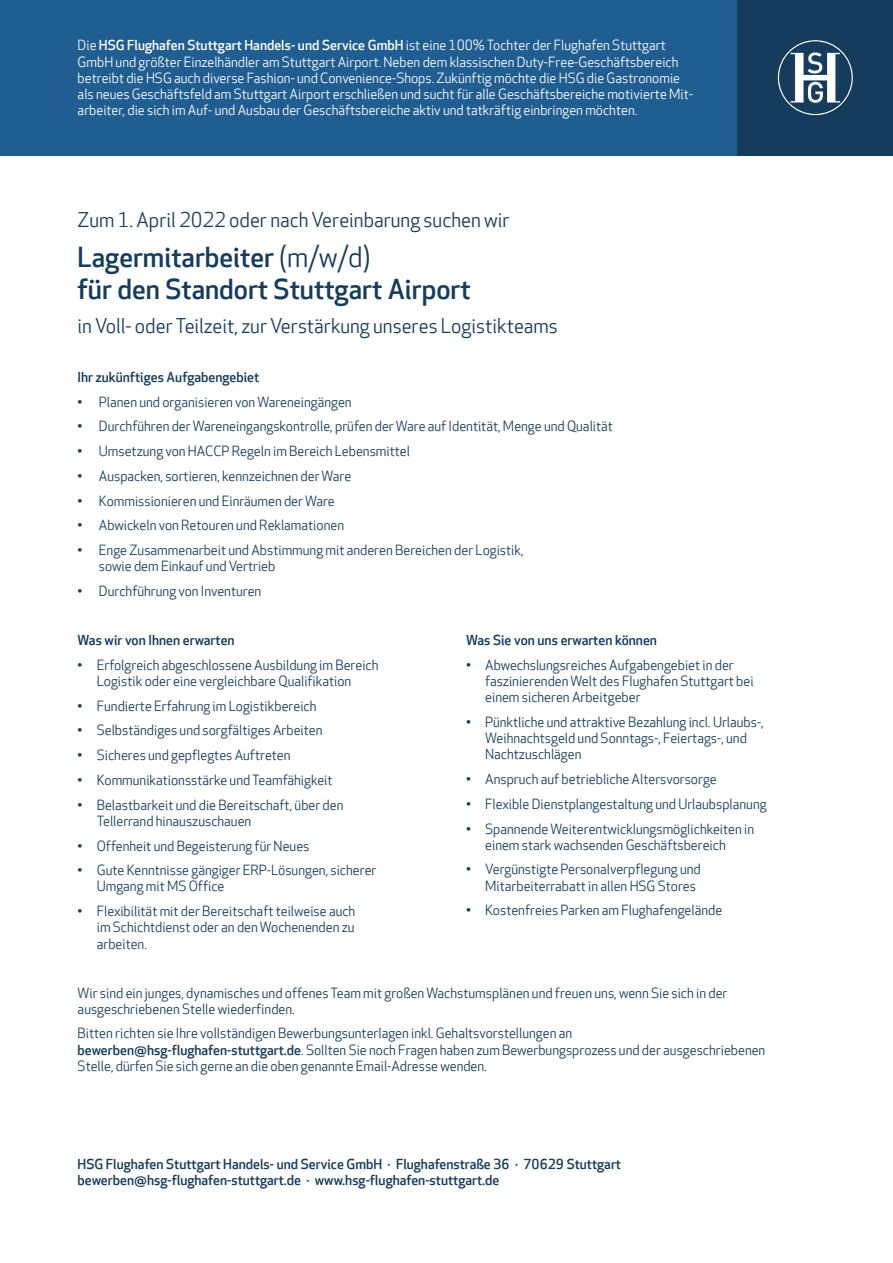
<style>
.page{position:relative;width:893px;height:1263px;background:#fff}
.page>*{position:absolute;margin:0;border:0;box-sizing:border-box;transform-origin:0 0}
.t1{font:500 27px/32.4px "Apex New";color:#153b5d}
.t2{font:19.5px "Apex New";color:#153b5d}
.t3{font:13.5px/16.2px "Apex New";color:#153b5d}
.t4{font:13.5px/16.2px "Apex New";color:#fff}
.t5{font:500 13.5px/16.2px "Apex New";color:#153b5d}
.s1{font-weight:500}
.s2{font-weight:400}
</style>
<div class="page">
<div style="left:0;top:0;width:776px;height:155px;background:#205d91"></div>
<div style="left:737px;top:0;width:156px;height:155px;background:#153b5d"></div>
<svg style="left:778px;top:40px;width:75px;height:75px"></svg>
<p class="t4" style="left:78px;top:38px;width:617px">Die <span class="s1">HSG Flughafen Stuttgart Handels- und Service GmbH</span> ist eine 100% Tochter der Flughafen Stuttgart GmbH und größter Einzelhändler am Stuttgart Airport. Neben dem klassischen Duty-Free-Geschäftsbereich betreibt die HSG auch diverse Fashion- und Convenience-Shops. Zukünftig möchte die HSG die Gastronomie als neues Geschäftsfeld am Stuttgart Airport erschließen und sucht für alle Geschäftsbereiche motivierte Mit&shy;arbeiter, die sich im Auf- und Ausbau der Geschäftsbereiche aktiv und tatkräftig einbringen möchten.</p>
<h2 class="t2" style="left:78px;top:209px;width:433px">Zum 1. April 2022 oder nach Vereinbarung suchen wir</h2>
<h1 class="t1" style="left:78px;top:242px;width:395px">Lagermitarbeiter <span class="s2">(m/w/d)<br></span>für den Standort Stuttgart Airport</h1>
<h2 class="t2" style="left:78px;top:315px;width:482px">in Voll- oder Teilzeit, zur Verstärkung unseres Logistikteams</h2>
<p class="t5" style="left:78px;top:369px;width:183px">Ihr zukünftiges Aufgabengebiet</p>
<p class="t3" style="left:78px;top:394px;width:275px">• Planen und organisieren von Wareneingängen</p>
<p class="t3" style="left:78px;top:419px;width:537px">• Durchführen der Wareneingangskontrolle, prüfen der Ware auf Identität, Menge und Qualität</p>
<p class="t3" style="left:78px;top:444px;width:334px">• Umsetzung von HACCP Regeln im Bereich Lebensmittel</p>
<p class="t3" style="left:78px;top:468px;width:275px">• Auspacken, sortieren, kennzeichnen der Ware</p>
<p class="t3" style="left:78px;top:493px;width:259px">• Kommissionieren und Einräumen der Ware</p>
<p class="t3" style="left:78px;top:518px;width:268px">• Abwickeln von Retouren und Reklamationen</p>
<p class="t3" style="left:99px;top:542px;width:426px;text-indent:-21px">• Enge Zusammenarbeit und Abstimmung mit anderen Bereichen der Logistik, sowie dem Einkauf und Vertrieb</p>
<p class="t3" style="left:78px;top:583px;width:185px">• Durchführung von Inventuren</p>
<p class="t5" style="left:78px;top:633px;width:159px">Was wir von Ihnen erwarten</p>
<p class="t3" style="left:97px;top:657px;width:283px;text-indent:-19px">• Erfolgreich abgeschlossene Ausbildung im Bereich<br>Logistik oder eine vergleichbare Qualifikation</p>
<p class="t3" style="left:78px;top:698px;width:240px">• Fundierte Erfahrung im Logistikbereich</p>
<p class="t3" style="left:78px;top:723px;width:246px">• Selbständiges und sorgfältiges Arbeiten</p>
<p class="t3" style="left:78px;top:748px;width:214px">• Sicheres und gepflegtes Auftreten</p>
<p class="t3" style="left:78px;top:772px;width:256px">• Kommunikationsstärke und Teamfähigkeit</p>
<p class="t3" style="left:97px;top:797px;width:248px;text-indent:-19px">• Belastbarkeit und die Bereitschaft, über den<br>Tellerrand hinauszuschauen</p>
<p class="t3" style="left:78px;top:838px;width:233px">• Offenheit und Begeisterung für Neues</p>
<p class="t3" style="left:97px;top:863px;width:281px;text-indent:-19px">• Gute Kenntnisse gängiger ERP-Lösungen, sicherer<br>Umgang mit MS Office</p>
<p class="t3" style="left:97px;top:904px;width:260px;text-align:justify;text-indent:-19px">• Flexibilität mit der Bereitschaft teilweise auch im Schichtdienst oder an den Wochenenden zu arbeiten.</p>
<p class="t5" style="left:466px;top:633px;width:192px">Was Sie von uns erwarten können</p>
<p class="t3" style="left:485px;top:657px;width:270px;text-indent:-19px">• Abwechslungsreiches Aufgabengebiet in der faszinierenden Welt des Flughafen Stuttgart bei einem sicheren Arbeitgeber</p>
<p class="t3" style="left:485px;top:714px;width:280px;text-indent:-19px">• Pünktliche und attraktive Bezahlung incl. Urlaubs-,<br>Weihnachtsgeld und Sonntags-, Feiertags-, und<br>Nachtzuschlägen</p>
<p class="t3" style="left:466px;top:772px;width:252px">• Anspruch auf betriebliche Altersvorsorge</p>
<p class="t3" style="left:466px;top:796px;width:302px">• Flexible Dienstplangestaltung und Urlaubsplanung</p>
<p class="t3" style="left:485px;top:821px;width:270px;text-indent:-19px">• Spannende Weiterentwicklungsmöglichkeiten in einem stark wachsenden Geschäftsbereich</p>
<p class="t3" style="left:485px;top:862px;width:217px;text-indent:-19px">• Vergünstigte Personalverpflegung und<br>Mitarbeiterrabatt in allen HSG Stores</p>
<p class="t3" style="left:466px;top:903px;width:258px">• Kostenfreies Parken am Flughafengelände</p>
<p class="t3" style="left:78px;top:985px;width:651px">Wir sind ein junges, dynamisches und offenes Team mit großen Wachstumsplänen und freuen uns, wenn Sie sich in der ausgeschriebenen Stelle wiederfinden.</p>
<p class="t3" style="left:78px;top:1026px;width:689px">Bitten richten sie Ihre vollständigen Bewerbungsunterlagen inkl. Gehaltsvorstellungen an <span class="s1">bewerben@hsg-flughafen-stuttgart.de</span>. Sollten Sie noch Fragen haben zum Bewerbungsprozess und der ausgeschriebenen<br>Stelle, dürfen Sie sich gerne an die oben genannte Email-Adresse wenden.</p>
<p class="t5" style="left:78px;top:1156px;width:545px">HSG Flughafen Stuttgart Handels- und Service GmbH · Flughafenstraße 36 · 70629 Stuttgart bewerben@hsg-flughafen-stuttgart.de · www.hsg-flughafen-stuttgart.de</p>
</div>
